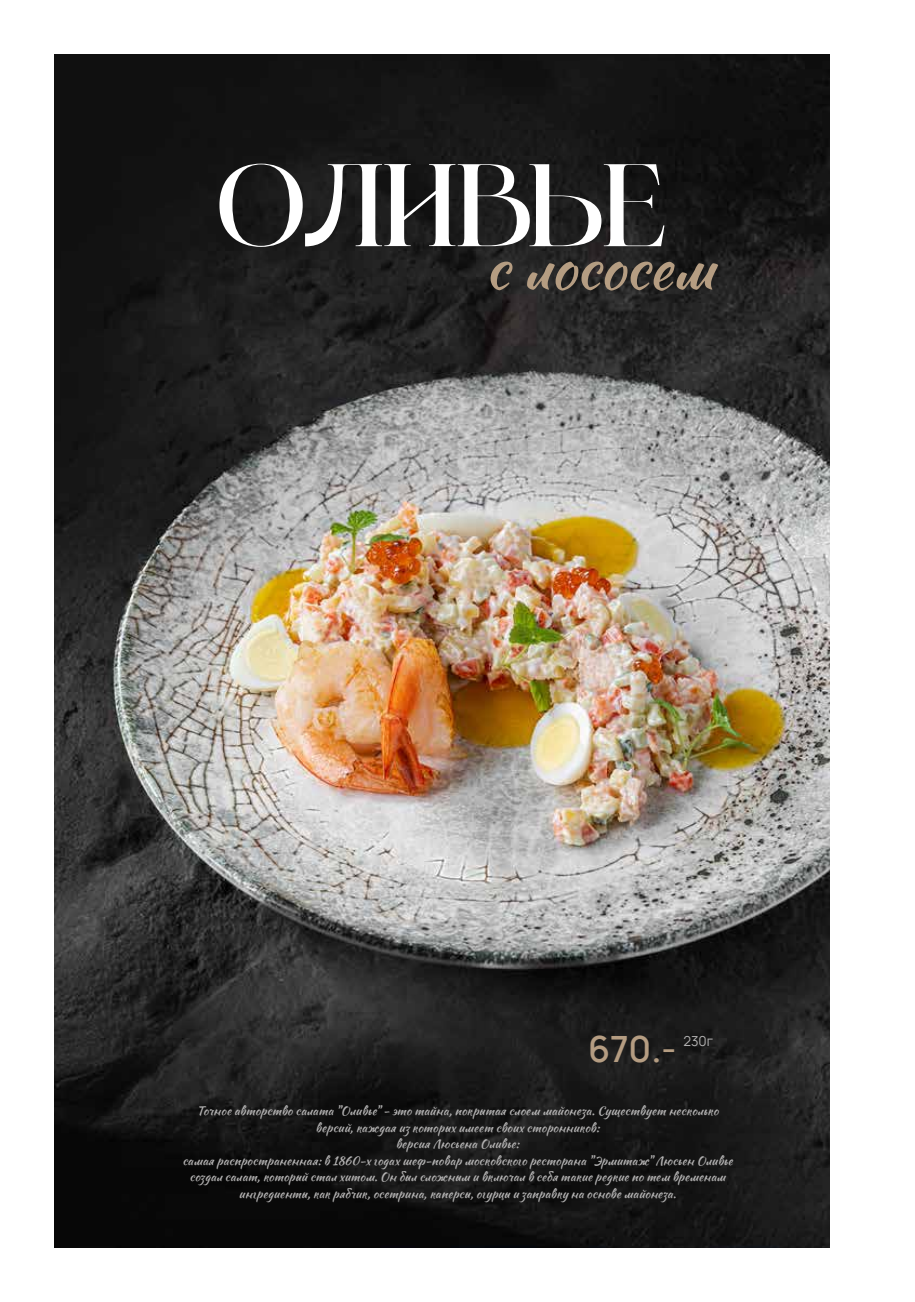
<style>
.page{position:relative;width:915px;height:1302px;background:#fff}
.page>*{position:absolute;margin:0;border:0;box-sizing:border-box;transform-origin:0 0}
.t1{font:117px "Miracle World Personal Use";color:#fff}
.t2{font:57px "Sweet Mavka Script";color:#b59d82}
.t3{font:600 35.4px "Hauora";color:#b59d82}
.t4{font:13.5px "Hauora";color:#b3b2b2}
.t5{font:12px/16.5px "Sweet Mavka Script";letter-spacing:.015em;color:#b3b2b2;text-align:center}
</style>
<div class="page">
<img style="left:54px;top:54px;width:775px;height:1193px">
<h1 class="t1" style="left:218px;top:134px;width:448px">ОЛИВЬЕ</h1>
<h2 class="t2" style="left:484px;top:227px;width:230px">с лососем</h2>
<h3 class="t3" style="left:588px;top:1020px;width:90px">670.-</h3>
<p class="t4" style="left:683px;top:1030px;width:31px">230г</p>
<p class="t5" style="left:182px;top:1102px;width:551px">Точное авторство салата "Оливье" - это тайна, покрытая слоем майонеза. Существует несколько версий, каждая из которых имеет своих сторонников:<br>версия Люсьена Оливье:<br>самая распространенная: в 1860-х годах шеф-повар московского ресторана "Эрмитаж" Люсьен Оливье создал салат, который стал хитом. Он был сложным и включал в себя такие редкие по тем временам ингредиенты, как рябчик, осетрина, каперсы, огурцы и заправку на основе майонеза.</p>
</div>
